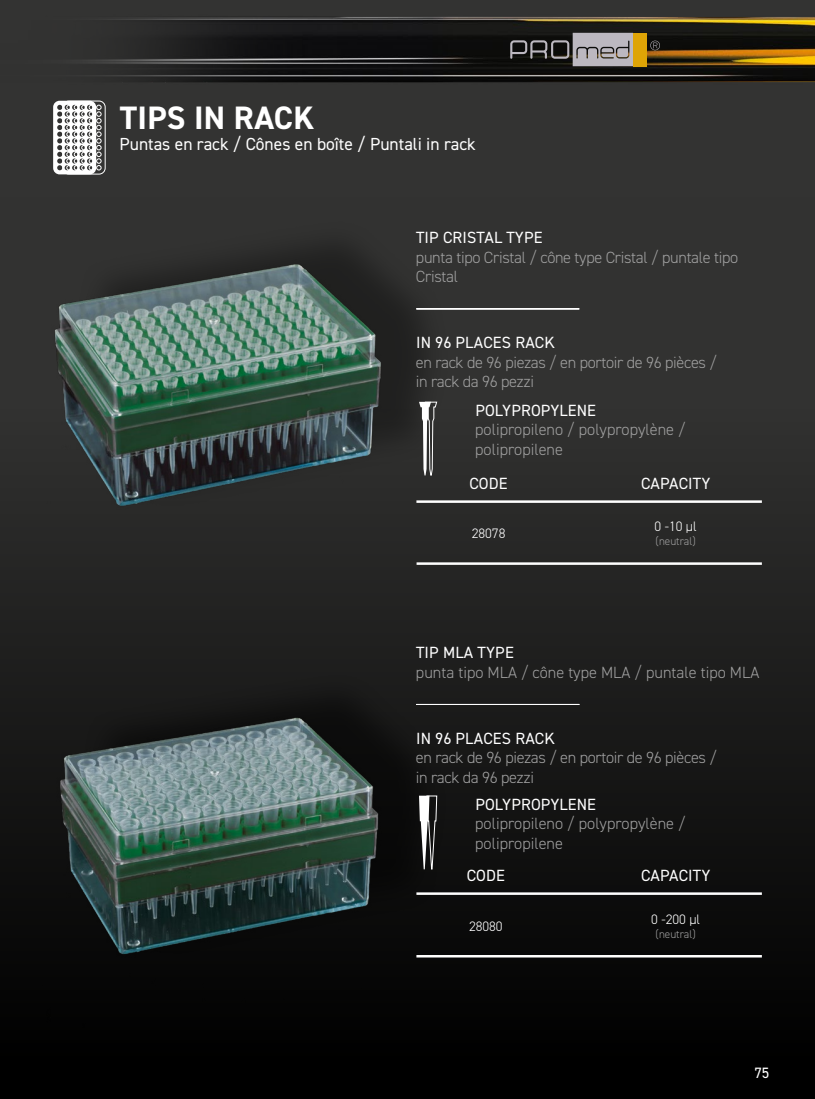
<style>
.page{position:relative;width:815px;height:1099px;background:#fff}
.page>*{position:absolute;margin:0;border:0;box-sizing:border-box;transform-origin:0 0}
.t1{font:700 32.5px "DIN2014";letter-spacing:.01em;color:#fff}
.t2{font:17.5px "DIN2014";color:#fff}
.t3{font:300 16.25px/19.5px "DIN2014";letter-spacing:-.02em;color:#a1a1a1}
.t4{font:300 16.25px/19.5px "DIN2014";color:#a1a1a1}
.t5{font:16.25px "DIN2014";letter-spacing:.01em;color:#fff}
.t6{font:15px "DIN2014";color:#fff}
.t7{font:300 13.75px "DIN2014";color:#fff}
.t8{font:300 11.25px "DIN2014";color:#a1a1a1}
</style>
<div class="page">
<svg style="left:0;top:0;width:815px;height:197px;background:#302f2c"></svg>
<div style="left:0;top:197px;width:815px;height:901px;background:linear-gradient(to bottom,#3b3b3a,#010101)"></div>
<svg style="left:510px;top:33px;width:123px;height:33px;background:#6b696b"></svg>
<div style="left:633px;top:33px;width:14px;height:33px;background:#dea406"></div>
<svg style="left:650px;top:41px;width:10px;height:9px"></svg>
<div style="left:75px;top:219px;width:376px;height:290px;background:#000;opacity:.35"></div>
<img style="left:43px;top:195px;width:344px;height:389px">
<div style="left:80px;top:672px;width:368px;height:284px;background:#000;opacity:.5"></div>
<img style="left:43px;top:647px;width:344px;height:390px">
<hr style="left:416px;top:704px;width:163px;height:1px;background:#fff">
<hr style="left:416px;top:892px;width:346px;height:2px;background:#fff">
<hr style="left:416px;top:955px;width:346px;height:2px;background:#fff">
<hr style="left:416px;top:308px;width:163px;height:1px;background:#fff">
<hr style="left:416px;top:500px;width:346px;height:3px;background:#fff">
<hr style="left:417px;top:562px;width:345px;height:3px;background:#fff">
<svg style="left:53px;top:100px;width:53px;height:75px"></svg>
<svg style="left:419px;top:795px;width:18px;height:95px"></svg>
<svg style="left:419px;top:401px;width:18px;height:75px"></svg>
<h1 class="t1" style="left:120px;top:96px;width:196px">TIPS IN RACK</h1>
<p class="t2" style="left:120px;top:133px;width:358px">Puntas en rack / Cônes en boîte / Puntali in rack</p>
<p class="t5" style="left:416px;top:228px;width:128px">TIP CRISTAL TYPE</p>
<p class="t3" style="left:416px;top:247px;width:324px">punta tipo Cristal / cône type Cristal / puntale tipo<br>Cristal</p>
<p class="t5" style="left:416px;top:332px;width:140px">IN 96 PLACES RACK</p>
<p class="t3" style="left:416px;top:352px;width:303px">en rack de 96 piezas / en portoir de 96 pièces / in rack da 96 pezzi</p>
<p class="t5" style="left:475px;top:400px;width:122px">POLYPROPYLENE</p>
<p class="t4" style="left:475px;top:420px;width:212px">polipropileno / polypropylène / polipropilene</p>
<p class="t5" style="left:469px;top:473px;width:40px">CODE</p>
<p class="t5" style="left:641px;top:473px;width:71px">CAPACITY</p>
<p class="t7" style="left:472px;top:525px;width:35px">28078</p>
<p class="t7" style="left:655px;top:518px;width:44px">0 -10 µl</p>
<p class="t8" style="left:656px;top:534px;width:42px">(neutral)</p>
<p class="t5" style="left:416px;top:642px;width:99px">TIP MLA TYPE</p>
<p class="t4" style="left:416px;top:662px;width:345px">punta tipo MLA / cône type MLA / puntale tipo MLA</p>
<p class="t5" style="left:416px;top:727px;width:140px">IN 96 PLACES RACK</p>
<p class="t3" style="left:416px;top:747px;width:303px">en rack de 96 piezas / en portoir de 96 pièces / in rack da 96 pezzi</p>
<p class="t5" style="left:475px;top:793px;width:122px">POLYPROPYLENE</p>
<p class="t4" style="left:475px;top:813px;width:212px">polipropileno / polypropylène / polipropilene</p>
<p class="t5" style="left:467px;top:865px;width:40px">CODE</p>
<p class="t5" style="left:641px;top:865px;width:71px">CAPACITY</p>
<p class="t7" style="left:469px;top:917px;width:35px">28080</p>
<p class="t7" style="left:651px;top:910px;width:50px">0 -200 µl</p>
<p class="t8" style="left:656px;top:926px;width:42px">(neutral)</p>
<p class="t6" style="left:754px;top:1063px;width:16px">75</p>
</div>
